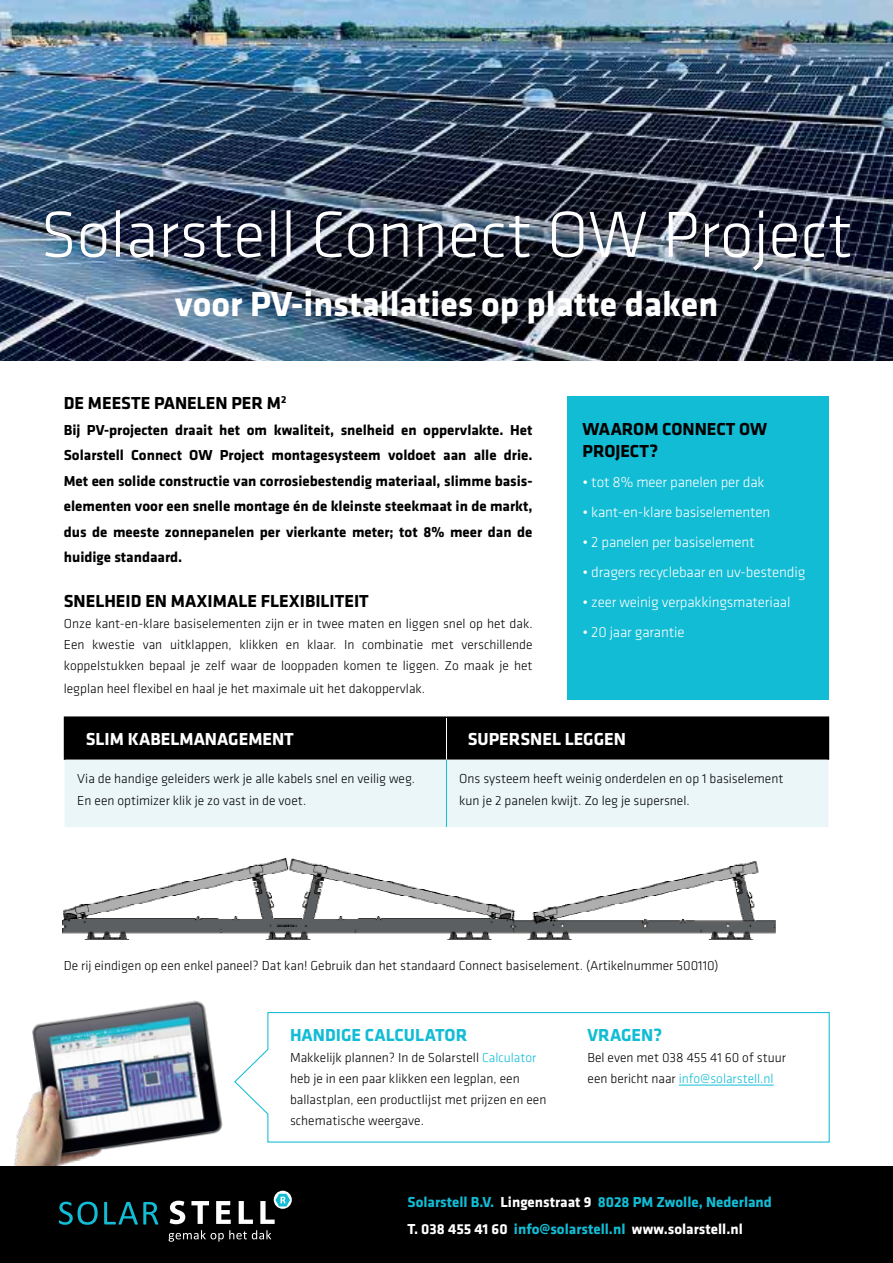
<style>
.page{position:relative;width:893px;height:1263px;background:#fff}
.page>*{position:absolute;margin:0;border:0;box-sizing:border-box;transform-origin:0 0}
.t1{font:300 67.35px "Klavika";color:#fff}
.t2{font:700 36px "Klavika";color:#fff}
.t3{font:700 18px/22.5px "Klavika";color:#000}
.t4{font:700 18px "Klavika";color:#fff}
.t5{font:700 18px "Klavika";color:#12bcd5}
.t6{font:700 15px/25.5px "Klavika";color:#000;text-align:justify}
.t7{font:300 15px "Klavika";letter-spacing:-.01em;color:#fff}
.t8{font:700 15px/27px "Klavika";color:#12bcd5}
.t9{font:300 13.5px/21px "Klavika";color:#000}
.s1{color:#12bcd5}
.s2{color:#fff}
</style>
<div class="page">
<img style="left:0;top:0;width:893px;height:360px">
<img style="left:14px;top:1000px;width:209px;height:166px">
<div style="left:567px;top:397px;width:262px;height:303px;background:#12bcd5"></div>
<div style="left:65px;top:718px;width:763px;height:42px;background:#000"></div>
<div style="left:65px;top:760px;width:763px;height:67px;background:#eaf6f8"></div>
<hr style="left:64px;top:716px;width:382px;height:2px;background:#000">
<hr style="left:64px;top:718px;width:1px;height:42px;background:#000">
<hr style="left:446px;top:716px;width:383px;height:2px;background:#000">
<hr style="left:828px;top:718px;width:1px;height:42px;background:#000">
<hr style="left:446px;top:718px;width:1px;height:42px;background:#fff">
<hr style="left:446px;top:760px;width:1px;height:67px;background:#12bcd5">
<svg style="left:234px;top:1012px;width:596px;height:131px"></svg>
<hr style="left:679px;top:1085px;width:95px;height:1px;background:#12bcd5">
<div style="left:0;top:1166px;width:893px;height:97px;background:#000"></div>
<svg style="left:274px;top:1191px;width:18px;height:18px"></svg>
<svg style="left:59px;top:1201px;width:39px;height:24px"></svg>
<svg style="left:104px;top:1202px;width:54px;height:22px"></svg>
<svg style="left:170px;top:1201px;width:15px;height:23px"></svg>
<svg style="left:191px;top:1201px;width:18px;height:23px"></svg>
<svg style="left:216px;top:1201px;width:15px;height:23px"></svg>
<svg style="left:239px;top:1201px;width:14px;height:23px"></svg>
<svg style="left:169px;top:1230px;width:102px;height:12px"></svg>
<svg style="left:260px;top:1194px;width:30px;height:30px"></svg>
<img style="left:63px;top:859px;width:712px;height:80px">
<h1 class="t1" style="left:40px;top:198px;width:814px">Solarstell Connect OW Project</h1>
<h2 class="t2" style="left:175px;top:284px;width:545px">voor PV-installaties op platte daken</h2>
<h3 class="t3" style="left:64px;top:392px;width:224px">DE MEESTE PANELEN PER M<sup>2</sup></h3>
<p class="t6" style="left:64px;top:417px;width:470px">Bij PV-projecten draait het om kwaliteit, snelheid en oppervlakte. Het Solarstell Connect OW Project montagesysteem voldoet aan alle drie.<br>Met een solide constructie van corrosiebestendig materiaal, slimme basis&shy;elementen voor een snelle montage én de kleinste steekmaat in de markt, dus de meeste zonnepanelen per vierkante meter; tot 8% meer dan de huidige standaard.</p>
<h3 class="t3" style="left:64px;top:590px;width:307px">SNELHEID EN MAXIMALE FLEXIBILITEIT</h3>
<p class="t9" style="left:64px;top:614px;width:470px;text-align:justify">Onze kant-en-klare basiselementen zijn er in twee maten en liggen snel op het dak.<br>Een kwestie van uitklappen, klikken en klaar. In combinatie met verschillende koppelstukken bepaal je zelf waar de looppaden komen te liggen. Zo maak je het</p>
<p class="t9" style="left:64px;top:678px;width:363px">legplan heel flexibel en haal je het maximale uit het dakoppervlak.</p>
<h3 class="t3" style="left:583px;top:418px;width:186px">WAAROM CONNECT OW<br>PROJECT?</h3>
<p class="t7" style="left:583px;top:474px;width:184px">• tot 8% meer panelen per dak</p>
<p class="t7" style="left:583px;top:504px;width:189px">• kant-en-klare basiselementen</p>
<p class="t7" style="left:583px;top:534px;width:174px">• 2 panelen per basiselement</p>
<p class="t7" style="left:583px;top:564px;width:224px">• dragers recyclebaar en uv-bestendig</p>
<p class="t7" style="left:583px;top:594px;width:209px">• zeer weinig verpakkingsmateriaal</p>
<p class="t7" style="left:583px;top:624px;width:103px">• 20 jaar garantie</p>
<h3 class="t4" style="left:86px;top:729px;width:210px">SLIM KABELMANAGEMENT</h3>
<h3 class="t4" style="left:468px;top:729px;width:160px">SUPERSNEL LEGGEN</h3>
<p class="t9" style="left:77px;top:767px;width:339px;line-height:22.5px">Via de handige geleiders werk je alle kabels snel en veilig weg.<br>En een optimizer klik je zo vast in de voet.</p>
<p class="t9" style="left:459px;top:767px;width:326px;line-height:22.5px">Ons systeem heeft weinig onderdelen en op 1 basiselement kun je 2 panelen kwijt. Zo leg je supersnel.</p>
<p class="t9" style="left:64px;top:955px;width:656px">De rij eindigen op een enkel paneel? Dat kan! Gebruik dan het standaard Connect basiselement. (Artikelnummer 500110)</p>
<h3 class="t5" style="left:290px;top:1025px;width:179px">HANDIGE CALCULATOR</h3>
<p class="t9" style="left:290px;top:1047px;width:258px">Makkelijk plannen? In de Solarstell <span class="s1">Calculator </span>heb je in een paar klikken een legplan, een ballastplan, een productlijst met prijzen en een schematische weergave.</p>
<h3 class="t5" style="left:587px;top:1025px;width:76px">VRAGEN?</h3>
<p class="t9" style="left:587px;top:1047px;width:200px">Bel even met 038 455 41 60 of stuur een bericht naar <span class="s1">info@solarstell.nl</span></p>
<p class="t8" style="left:408px;top:1189px;width:366px">Solarstell B.V. <span class="s2">Lingenstraat 9</span> 8028 PM Zwolle, Nederland<br><span class="s2">T. 038 455 41 60</span> info@solarstell.nl <span class="s2">www.solarstell.nl</span></p>
</div>
